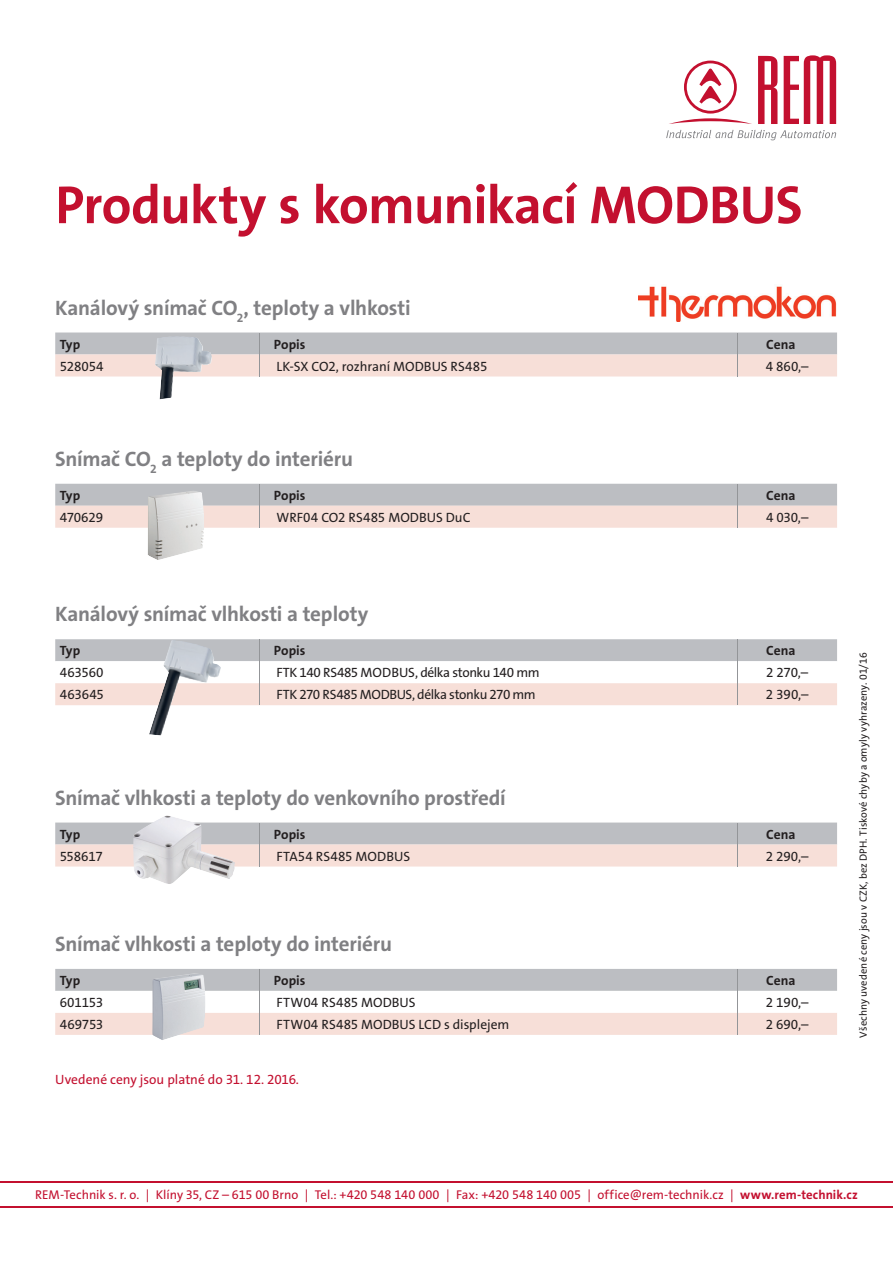
<style>
.page{position:relative;width:893px;height:1263px;background:#fff}
.page>*{position:absolute;margin:0;border:0;box-sizing:border-box;transform-origin:0 0}
.t1{font:700 54px "The Sans Os F";letter-spacing:-.015em;color:#c3102f}
.t2{font:700 21px "The Sans Os F";letter-spacing:-.01em;color:#808083}
.t3{font:13.5px "The Sans Os F";letter-spacing:-.01em;color:#231f20}
.t4{font:700 13.5px "The Sans Os F";letter-spacing:.005em;color:#231f20}
.t5{font:13.5px "The Sans Os F";color:#c3102f}
.t6{font:13.5px "The Sans Os F";letter-spacing:-.03em;color:#231f20}
.t7{font:12.75px "The Sans Os F";color:#c3102f}
.t8{font:10.5px "The Sans Os F";letter-spacing:.01em;color:#231f20}
.s1{font-weight:700}
</style>
<div class="page">
<hr style="left:0;top:1181px;width:893px;height:1px;background:#c3102f">
<hr style="left:0;top:1207px;width:893px;height:1px;background:#c3102f">
<svg style="left:666px;top:130px;width:170px;height:10px"></svg>
<svg style="left:758px;top:56px;width:19px;height:68px"></svg>
<svg style="left:784px;top:55px;width:52px;height:69px"></svg>
<svg style="left:669px;top:61px;width:83px;height:63px"></svg>
<svg style="left:55px;top:333px;width:782px;height:44px"></svg>
<svg style="left:55px;top:484px;width:782px;height:44px"></svg>
<img style="left:148px;top:491px;width:56px;height:69px">
<svg style="left:55px;top:639px;width:782px;height:66px"></svg>
<img style="left:639px;top:286px;width:197px;height:36px">
<img style="left:155px;top:336px;width:57px;height:64px">
<svg style="left:55px;top:823px;width:782px;height:44px"></svg>
<svg style="left:55px;top:969px;width:782px;height:66px"></svg>
<img style="left:152px;top:973px;width:53px;height:67px">
<img style="left:144px;top:640px;width:77px;height:96px">
<img style="left:133px;top:815px;width:102px;height:69px">
<h1 class="t1" style="left:55px;top:183px;width:749px">Produkty s komunikací MODBUS</h1>
<h2 class="t2" style="left:55px;top:299px;width:357px">Kanálový snímač CO<sub>2</sub>, teploty a vlhkosti</h2>
<p class="t4" style="left:60px;top:339px;width:22px">Typ</p>
<p class="t4" style="left:274px;top:339px;width:33px">Popis</p>
<p class="t4" style="left:766px;top:339px;width:31px">Cena</p>
<p class="t3" style="left:60px;top:361px;width:45px">528054</p>
<p class="t3" style="left:277px;top:361px;width:212px">LK-SX CO2, rozhraní MODBUS RS485</p>
<p class="t3" style="left:766px;top:361px;width:44px">4 860,–</p>
<h2 class="t2" style="left:55px;top:450px;width:299px">Snímač CO<sub>2</sub> a teploty do interiéru</h2>
<p class="t4" style="left:60px;top:490px;width:22px">Typ</p>
<p class="t4" style="left:274px;top:490px;width:33px">Popis</p>
<p class="t4" style="left:766px;top:490px;width:31px">Cena</p>
<p class="t3" style="left:60px;top:512px;width:45px">470629</p>
<p class="t3" style="left:277px;top:512px;width:196px">WRF04 CO2 RS485 MODBUS DuC</p>
<p class="t3" style="left:766px;top:512px;width:44px">4 030,–</p>
<h2 class="t2" style="left:55px;top:606px;width:315px">Kanálový snímač vlhkosti a teploty</h2>
<p class="t4" style="left:60px;top:645px;width:22px">Typ</p>
<p class="t4" style="left:274px;top:645px;width:33px">Popis</p>
<p class="t4" style="left:766px;top:645px;width:31px">Cena</p>
<p class="t3" style="left:60px;top:667px;width:45px">463560</p>
<p class="t3" style="left:277px;top:667px;width:264px">FTK 140 RS485 MODBUS, délka stonku 140 mm</p>
<p class="t3" style="left:766px;top:667px;width:44px">2 270,–</p>
<p class="t3" style="left:60px;top:689px;width:46px">463645</p>
<p class="t6" style="left:277px;top:689px;width:261px">FTK 270 RS485 MODBUS, délka stonku 270 mm</p>
<p class="t3" style="left:766px;top:689px;width:44px">2 390,–</p>
<h2 class="t2" style="left:55px;top:789px;width:452px">Snímač vlhkosti a teploty do venkovního prostředí</h2>
<p class="t4" style="left:60px;top:829px;width:22px">Typ</p>
<p class="t4" style="left:274px;top:829px;width:33px">Popis</p>
<p class="t4" style="left:766px;top:829px;width:31px">Cena</p>
<p class="t3" style="left:60px;top:851px;width:45px">558617</p>
<p class="t3" style="left:277px;top:851px;width:135px">FTA54 RS485 MODBUS</p>
<p class="t3" style="left:766px;top:851px;width:44px">2 290,–</p>
<h2 class="t2" style="left:55px;top:936px;width:338px">Snímač vlhkosti a teploty do interiéru</h2>
<p class="t4" style="left:60px;top:975px;width:22px">Typ</p>
<p class="t4" style="left:274px;top:975px;width:33px">Popis</p>
<p class="t4" style="left:766px;top:975px;width:31px">Cena</p>
<p class="t3" style="left:60px;top:997px;width:45px">601153</p>
<p class="t3" style="left:277px;top:997px;width:141px">FTW04 RS485 MODBUS</p>
<p class="t3" style="left:766px;top:997px;width:44px">2 190,–</p>
<p class="t3" style="left:60px;top:1019px;width:45px">469753</p>
<p class="t3" style="left:277px;top:1019px;width:234px">FTW04 RS485 MODBUS LCD s displejem</p>
<p class="t3" style="left:766px;top:1019px;width:44px">2 690,–</p>
<p class="t5" style="left:55px;top:1074px;width:245px">Uvedené ceny jsou platné do 31. 12. 2016.</p>
<p class="t8" style="left:859px;top:1038px;width:387px;rotate:-90deg">Všechny uvedené ceny jsou v CZK, bez DPH. Tiskové chyby a omyly vyhrazeny. 01/16</p>
<p class="t7" style="left:35px;top:1190px;width:824px">REM-Technik s. r. o. | Klíny 35, CZ – 615 00 Brno | Tel.: +420 548 140 000 | Fax: +420 548 140 005 | office@rem-technik.cz | <span class="s1">www.rem-technik.cz</span></p>
</div>
